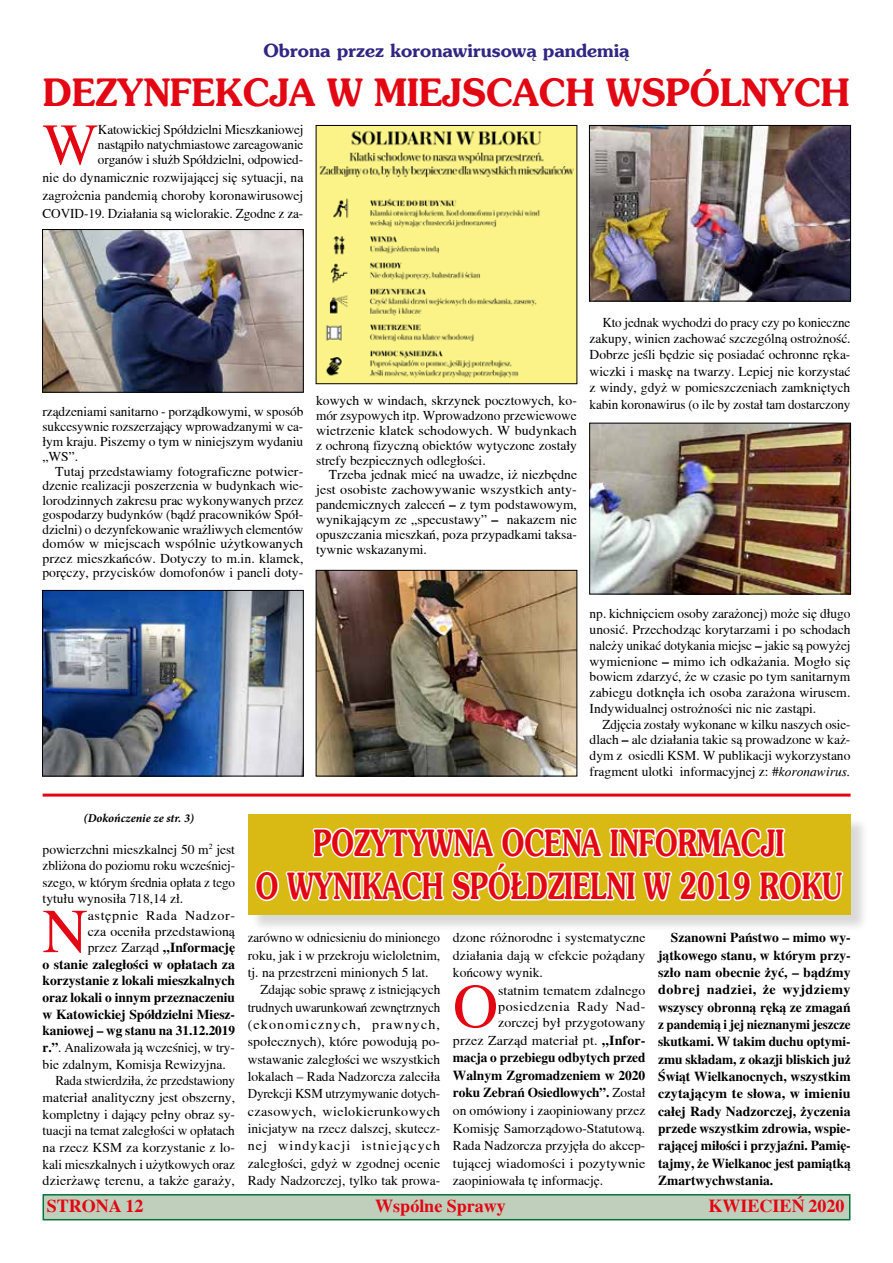
<style>
.page{position:relative;width:893px;height:1263px;background:#fff}
.page>*{position:absolute;margin:0;border:0;box-sizing:border-box;transform-origin:0 0}
.t1{font:62.4px "Toronto";color:#e30613}
.t2{font:58.8px "Toronto";color:#e30613}
.t3{font:700 37.5px "Southern";color:#e30613;scale:.94 1}
.t4{font:700 36px/43.2px "Southern";color:#e30613;text-align:center;scale:.73 1}
.t5{font:700 18px "Toronto";color:#e30613}
.t6{font:700 18px "Southern";color:#312783}
.t7{font:13.5px/14.9px "Toronto";color:#000;text-align:justify}
.t8{font:700 13.5px/17.4px "Toronto";color:#000;text-align:justify}
.t9{font:13.5px/17.5px "Toronto";color:#000;text-align:justify;scale:1.04 1}
.t10{font:13.5px "Toronto";color:#000;scale:.96 1}
.t11{font:13.5px "Toronto";letter-spacing:.03em;color:#000;scale:1.04 1}
.t12{font:13.5px "Toronto";letter-spacing:.075em;color:#000;scale:1.04 1}
.t13{font:13.5px "Toronto";letter-spacing:.08em;color:#000;scale:1.04 1}
.t14{font:13.5px "Toronto";letter-spacing:.045em;color:#000;scale:1.04 1}
.t15{font:italic 700 12px "Minion Pro";color:#000}
.s1{font-weight:700}
.s2{font-style:italic}
</style>
<div class="page">
<div style="left:43px;top:1194px;width:807px;height:26px;background:#c0cfbc;border:2px solid #00743c"></div>
<div style="left:250px;top:816px;width:619px;height:117px;background:#000;opacity:.15"></div>
<div style="left:248px;top:814px;width:602px;height:100px;background:#d9b914"></div>
<svg style="left:254px;top:827px;width:592px;height:106px"></svg>
<hr style="left:43px;top:794px;width:808px;height:3px;background:#e30613">
<img style="left:318px;top:127px;width:257px;height:255px">
<div style="left:316px;top:125px;width:261px;height:259px;border:1px solid #000"></div>
<img style="left:45px;top:232px;width:256px;height:158px">
<img style="left:318px;top:572px;width:257px;height:202px">
<div style="left:316px;top:570px;width:261px;height:206px;border:1px solid #000"></div>
<img style="left:591px;top:127px;width:258px;height:172px">
<div style="left:589px;top:125px;width:262px;height:176px;border:1px solid #000"></div>
<img style="left:592px;top:425px;width:257px;height:167px">
<div style="left:590px;top:423px;width:261px;height:171px;border:1px solid #000"></div>
<img style="left:45px;top:592px;width:256px;height:182px">
<div style="left:43px;top:590px;width:260px;height:186px;border:1px solid #000"></div>
<h3 class="t6" style="left:263px;top:39px;width:368px">Obrona przez koronawirusową pandemią</h3>
<h3 class="t3" style="left:43px;top:69px;width:859px">DEZYNFEKCJA W MIEJSCACH WSPÓLNYCH</h3>
<h2 class="t2" style="left:43px;top:112px;width:57px">W</h2>
<p class="t7" style="left:98px;top:122px;width:207px">Katowickiej Spółdzielni Mieszkaniowej nastąpiło natychmiastowe zareagowanie organów i służb Spółdzielni, odpowied-</p>
<p class="t7" style="left:43px;top:169px;width:262px;line-height:17.9px">nie do dynamicznie rozwijającej się sytuacji, na zagrożenia pandemią choroby koronawirusowej COVID-19. Działania są wielorakie. Zgodne z za-</p>
<p class="t7" style="left:43px;top:403px;width:262px">rządzeniami sanitarno - porządkowymi, w sposób sukcesywnie rozszerzający wprowadzanymi w ca&shy;łym kraju. Piszemy o tym w niniejszym wydaniu „WS”.</p>
<p class="t7" style="left:43px;top:464px;width:262px;line-height:14.4px;text-indent:13px">Tutaj przedstawiamy fotograficzne potwier&shy;dzenie realizacji poszerzenia w budynkach wie&shy;lorodzinnych zakresu prac wykonywanych przez gospodarzy budynków (bądź pracowników Spół&shy;dzielni) o dezynfekowanie wrażliwych elementów domów w miejscach wspólnie użytkowanych przez mieszkańców. Dotyczy to m.in. klamek, poręczy, przycisków domofonów i paneli doty-</p>
<p class="t7" style="left:316px;top:393px;width:262px">kowych w windach, skrzynek pocztowych, ko&shy;mór zsypowych itp. Wprowadzono przewiewowe wietrzenie klatek schodowych. W budynkach z ochroną fizyczną obiektów wytyczone zostały strefy bezpiecznych odległości.</p>
<p class="t7" style="left:316px;top:467px;width:262px;text-indent:13px">Trzeba jednak mieć na uwadze, iż niezbędne jest osobiste zachowywanie wszystkich anty&shy;pandemicznych zaleceń <span class="s1">–</span> z tym podstawowym, wynikającym ze „specustawy” <span class="s1">–</span> nakazem nie opuszczania mieszkań, poza przypadkami taksa&shy;tywnie wskazanymi.</p>
<p class="t7" style="left:590px;top:314px;width:262px;line-height:16.5px;text-indent:13px">Kto jednak wychodzi do pracy czy po konieczne zakupy, winien zachować szczególną ostrożność.<br>Dobrze jeśli będzie się posiadać ochronne ręka&shy;wiczki i maskę na twarzy. Lepiej nie korzystać z windy, gdyż w pomieszczeniach zamkniętych kabin koronawirus (o ile by został tam dostarczony</p>
<p class="t7" style="left:590px;top:606px;width:262px;line-height:15.8px">np. kichnięciem osoby zarażonej) może się długo unosić. Przechodząc korytarzami i po schodach należy unikać dotykania miejsc <span class="s1">–</span> jakie są powyżej wymienione <span class="s1">–</span> mimo ich odkażania. Mogło się bowiem zdarzyć, że w czasie po tym sanitarnym zabiegu dotknęła ich osoba zarażona wirusem.<br>Indywidualnej ostrożności nic nie zastąpi.</p>
<p class="t7" style="left:590px;top:716px;width:262px;line-height:15.8px;text-indent:13px">Zdjęcia zostały wykonane w kilku naszych osie&shy;dlach <span class="s1">–</span> ale działania takie są prowadzone w każ&shy;dym z osiedli KSM. W publikacji wykorzystano fragment ulotki informacyjnej z: #<span class="s2">koronawirus.</span></p>
<p class="t15" style="left:83px;top:809px;width:112px">(Dokończenie ze str. 3)</p>
<p class="t7" style="left:43px;top:841px;width:194px;line-height:16.5px">powierzchni mieszkalnej 50 m<sup>2</sup> jest zbliżona do poziomu roku wcześniej&shy;szego, w którym średnia opłata z tego tytułu wynosiła 718,14 zł.</p>
<h1 class="t1" style="left:43px;top:896px;width:47px">N</h1>
<p class="t14" style="left:88px;top:907px;width:143px">astępnie Rada Nadzor-</p>
<p class="t7" style="left:88px;top:924px;width:149px">cza oceniła przedstawioną</p>
<p class="t7" style="left:88px;top:940px;width:149px">przez Zarząd <span class="s1">„Informację</span></p>
<p class="t8" style="left:43px;top:955px;width:194px">o stanie zaległości w opłatach za</p>
<p class="t8" style="left:43px;top:972px;width:194px">korzystanie z lokali mieszkalnych</p>
<p class="t8" style="left:43px;top:989px;width:194px">oraz lokali o innym przeznaczeniu</p>
<p class="t8" style="left:43px;top:1005px;width:194px">w Katowickiej Spółdzielni Miesz-</p>
<p class="t8" style="left:43px;top:1022px;width:194px">kaniowej – wg stanu na 31.12.2019</p>
<p class="t7" style="left:43px;top:1040px;width:194px"><span class="s1">r.”</span>. Analizowała ją wcześniej, w try-</p>
<p class="t7" style="left:43px;top:1057px;width:185px">bie zdalnym, Komisja Rewizyjna.</p>
<p class="t7" style="left:55px;top:1073px;width:181px">Rada stwierdziła, że przedstawiony</p>
<p class="t7" style="left:43px;top:1090px;width:194px">materiał analityczny jest obszerny,</p>
<p class="t7" style="left:43px;top:1106px;width:194px">kompletny i dający pełny obraz sy-</p>
<p class="t7" style="left:43px;top:1123px;width:194px">tuacji na temat zaległości w opłatach</p>
<p class="t7" style="left:43px;top:1140px;width:194px">na rzecz KSM za korzystanie z lo-</p>
<p class="t7" style="left:43px;top:1156px;width:194px">kali mieszkalnych i użytkowych oraz</p>
<p class="t9" style="left:43px;top:1172px;width:186px">dzierżawę terenu, a także garaży,</p>
<h3 class="t4" style="left:256px;top:820px;width:805px">POZYTYWNA OCENA INFORMACJI<br>O WYNIKACH SPÓŁDZIELNI W 2019 ROKU</h3>
<p class="t7" style="left:248px;top:930px;width:194px">zarówno w odniesieniu do minionego</p>
<p class="t7" style="left:248px;top:947px;width:194px">roku, jak i w przekroju wieloletnim,</p>
<p class="t7" style="left:248px;top:965px;width:182px">tj. na przestrzeni minionych 5 lat.</p>
<p class="t7" style="left:261px;top:982px;width:181px">Zdając sobie sprawę z istniejących</p>
<p class="t10" style="left:248px;top:999px;width:202px">trudnych uwarunkowań zewnętrznych</p>
<p class="t13" style="left:248px;top:1017px;width:186px">(ekonomicznych, prawnych,</p>
<p class="t7" style="left:248px;top:1034px;width:194px">społecznych), które powodują po-</p>
<p class="t7" style="left:248px;top:1052px;width:194px">wstawanie zaległości we wszystkich</p>
<p class="t7" style="left:248px;top:1069px;width:194px">lokalach – Rada Nadzorcza zaleciła</p>
<p class="t10" style="left:248px;top:1086px;width:202px">Dyrekcji KSM utrzymywanie dotych-</p>
<p class="t11" style="left:248px;top:1103px;width:187px">czasowych, wielokierunkowych</p>
<p class="t7" style="left:248px;top:1121px;width:194px">inicjatyw na rzecz dalszej, skutecz-</p>
<p class="t12" style="left:248px;top:1138px;width:186px">nej windykacji istniejących</p>
<p class="t7" style="left:248px;top:1156px;width:194px">zaległości, gdyż w zgodnej ocenie</p>
<p class="t7" style="left:248px;top:1173px;width:194px">Rady Nadzorczej, tylko tak prowa-</p>
<p class="t7" style="left:453px;top:929px;width:194px;line-height:17.5px">dzone różnorodne i systematyczne działania dają w efekcie pożądany końcowy wynik.</p>
<h1 class="t1" style="left:453px;top:971px;width:47px">O</h1>
<p class="t7" style="left:498px;top:982px;width:149px;line-height:16.2px">statnim tematem zdalnego posiedzenia Rady Nad&shy;zorczej był przygotowany</p>
<p class="t9" style="left:453px;top:1031px;width:187px">przez Zarząd materiał pt. <span class="s1">,,Infor&shy;macja o przebiegu odbytych przed Walnym Zgromadzeniem w 2020 roku Zebrań Osiedlowych”.</span> Został on omówiony i zaopiniowany przez Komisję Samorządowo-Statutową.<br>Rada Nadzorcza przyjęła do akcep&shy;tującej wiadomości i pozytywnie zaopiniowała tę informację.</p>
<p class="t8" style="left:658px;top:929px;width:194px;text-indent:13px">Szanowni Państwo – mimo wy&shy;jątkowego stanu, w którym przy&shy;szło nam obecnie żyć, – bądźmy dobrej nadziei, że wyjdziemy wszyscy obronną ręką ze zmagań z pandemią i jej nieznanymi jeszcze skutkami. W takim duchu optymi&shy;zmu składam, z okazji bliskich już Świąt Wielkanocnych, wszystkim czytającym te słowa, w imieniu całej Rady Nadzorczej, życzenia przede wszystkim zdrowia, wspie&shy;rającej miłości i przyjaźni. Pamię&shy;tajmy, że Wielkanoc jest pamiątką Zmartwychwstania.</p>
<h3 class="t5" style="left:47px;top:1196px;width:98px">STRONA 12</h3>
<h3 class="t5" style="left:375px;top:1196px;width:132px">Wspólne Sprawy</h3>
<h3 class="t5" style="left:709px;top:1196px;width:137px">KWIECIEŃ 2020</h3>
</div>
